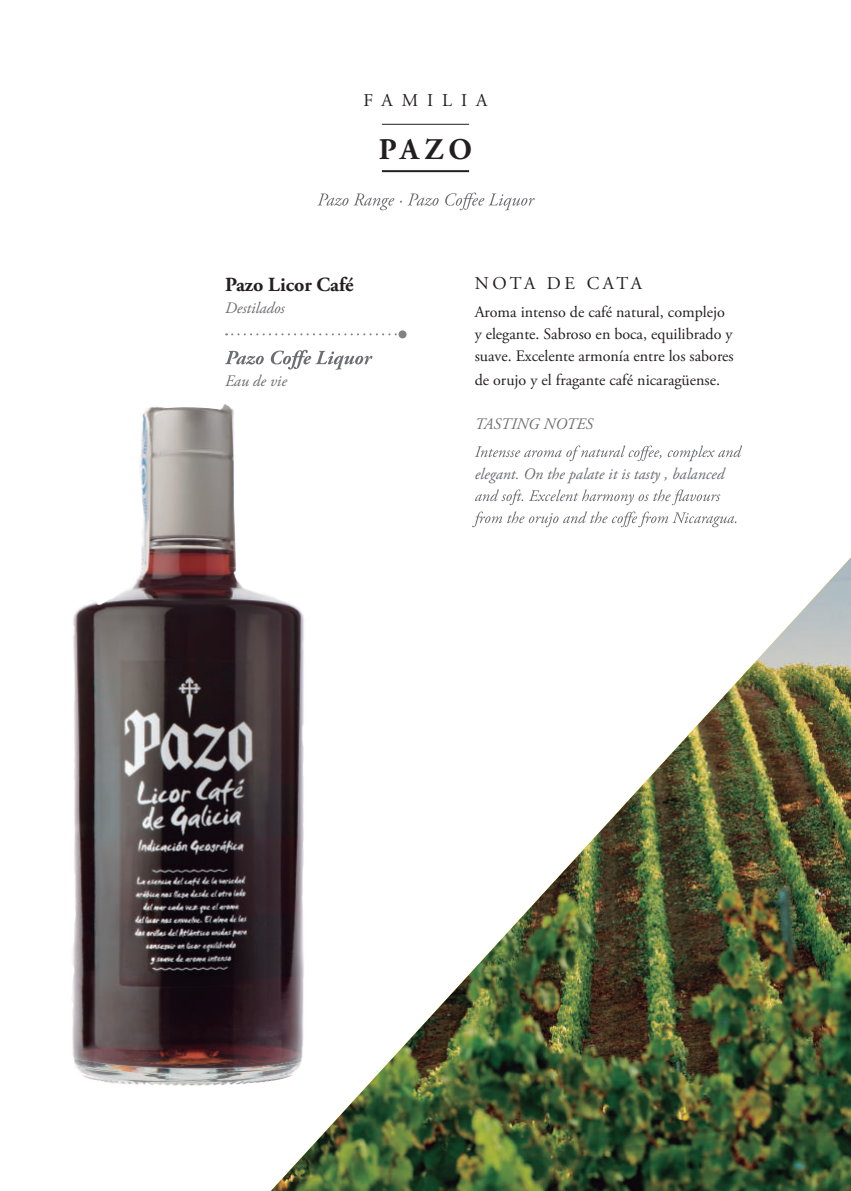
<style>
.page{position:relative;width:851px;height:1191px;background:#fff}
.page>*{position:absolute;margin:0;border:0;box-sizing:border-box;transform-origin:0 0}
.t1{font:700 30px "Adobe Garamond Pro";color:#231f20}
.t2{font:700 20px "Adobe Garamond Pro";color:#231f20}
.t3{font:18px "Adobe Garamond Pro";letter-spacing:.17em;color:#231f20}
.t4{font:18px "Adobe Garamond Pro";letter-spacing:.5em;color:#231f20}
.t5{font:16px/22px "Adobe Garamond Pro";color:#231f20}
.t6{font:italic 16px "Adobe Garamond Pro";color:#6c6d70}
</style>
<div class="page">
<svg style="left:317px;top:192px;width:217px;height:18px"></svg>
<hr style="left:382px;top:124px;width:87px;height:1px;background:#231f20">
<hr style="left:382px;top:170px;width:87px;height:2px;background:#231f20">
<svg style="left:226px;top:333px;width:171px;height:2px"></svg>
<div style="left:398px;top:330px;width:8px;height:8px;background:#808285;border-radius:50%"></div>
<svg style="left:228px;top:350px;width:144px;height:10px"></svg>
<svg style="left:474px;top:445px;width:268px;height:16px"></svg>
<svg style="left:475px;top:489px;width:245px;height:16px"></svg>
<svg style="left:472px;top:511px;width:264px;height:16px"></svg>
<img style="left:271px;top:558px;width:579px;height:633px">
<img style="left:72px;top:360px;width:373px;height:780px">
<p class="t4" style="left:363px;top:89px;width:125px">FAMILIA</p>
<h1 class="t1" style="left:379px;top:132px;width:95px">PAZO</h1>
<p class="t2" style="left:225px;top:273px;width:130px">Pazo Licor Café</p>
<p class="t6" style="left:225px;top:299px;width:61px">Destilados</p>
<p class="t6" style="left:225px;top:371px;width:63px">Eau de vie</p>
<p class="t3" style="left:474px;top:272px;width:169px">NOTA DE CATA</p>
<p class="t5" style="left:474px;top:301px;width:260px">Aroma intenso de café natural, complejo y elegante. Sabroso en boca, equilibrado y suave. Excelente armonía entre los sabores</p>
<p class="t5" style="left:474px;top:369px;width:247px">de orujo y el fragante café nicaragüense.</p>
<p class="t6" style="left:474px;top:414px;width:120px">TASTING NOTES</p>
<p class="t6" style="left:474px;top:464px;width:251px">elegant. On the palate it is tasty , balanced</p>
</div>
